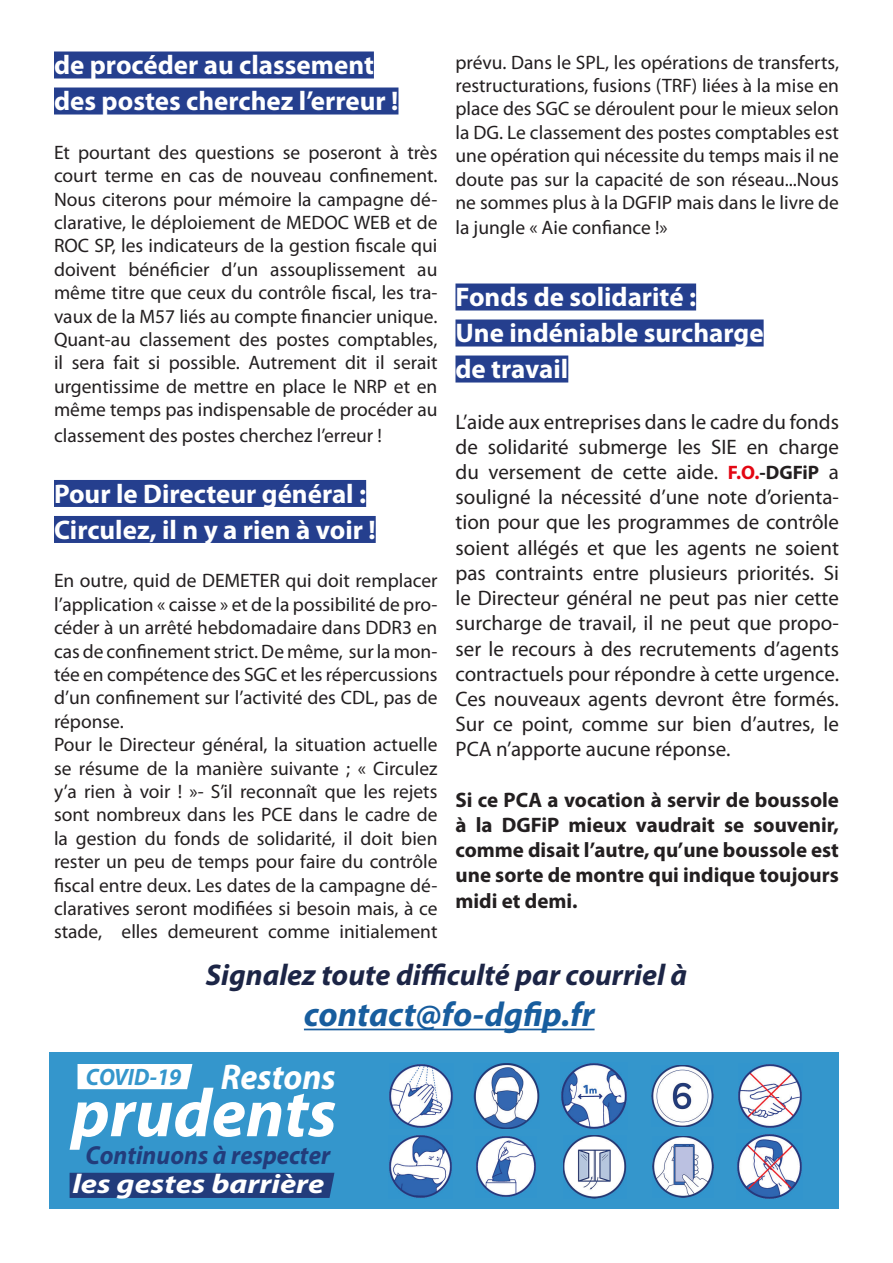
<style>
.page{position:relative;width:893px;height:1263px;background:#fff}
.page>*{position:absolute;margin:0;border:0;box-sizing:border-box;transform-origin:0 0}
.t1{font:italic 700 68.4px "Myriad Pro";color:#fff}
.t2{font:italic 700 35.85px "Myriad Pro";color:#fff;scale:.95 1}
.t3{font:italic 700 34.5px "Myriad Pro";color:#175d9e}
.t4{font:italic 700 30px "Myriad Pro";color:#1c2546}
.t5{font:italic 700 27.15px "Myriad Pro";color:#fff;scale:1.19 1}
.t6{font:700 27px "Myriad Pro";color:#fff}
.t7{font:italic 700 26.1px "Myriad Pro";color:#223c7b;scale:.95 1}
.t8{font:italic 700 23.85px "Myriad Pro";color:#3496cc;scale:.95 1}
.t9{font:21px/25.2px "Myriad Pro";color:#231f20;text-align:justify}
.t10{font:700 21px/25.2px "Myriad Pro";color:#231f20;text-align:justify}
.t11{font:19.5px/23.4px "Myriad Pro";color:#231f20;text-align:justify}
.s1{font-weight:700;font-size:19.5px;color:#e30713}
.s2{font-weight:700;font-size:19.5px}
</style>
<div class="page">
<hr style="left:304px;top:1028px;width:291px;height:2px;background:#175d9e">
<div style="left:50px;top:1052px;width:789px;height:157px;background:#3496cc"></div>
<div style="left:78px;top:1064px;width:114px;height:25px;background:#fff"></div>
<img style="left:474px;top:1063px;width:65px;height:66px">
<img style="left:653px;top:1136px;width:60px;height:61px">
<img style="left:652px;top:1065px;width:61px;height:62px">
<img style="left:563px;top:1135px;width:63px;height:63px">
<img style="left:738px;top:1064px;width:64px;height:64px">
<img style="left:389px;top:1135px;width:63px;height:63px">
<img style="left:561px;top:1063px;width:66px;height:66px">
<img style="left:389px;top:1064px;width:64px;height:64px">
<img style="left:476px;top:1136px;width:60px;height:61px">
<img style="left:737px;top:1134px;width:65px;height:65px">
<div style="left:70px;top:1173px;width:264px;height:25px;background:#223c7b"></div>
<div style="left:54px;top:52px;width:320px;height:27px;background:#253f8e"></div>
<div style="left:54px;top:88px;width:344px;height:27px;background:#253f8e"></div>
<div style="left:54px;top:480px;width:312px;height:27px;background:#253f8e"></div>
<div style="left:54px;top:516px;width:322px;height:27px;background:#253f8e"></div>
<div style="left:455px;top:283px;width:241px;height:27px;background:#253f8e"></div>
<div style="left:455px;top:319px;width:309px;height:27px;background:#253f8e"></div>
<div style="left:455px;top:355px;width:113px;height:27px;background:#253f8e"></div>
<p class="t6" style="left:54px;top:48px;width:321px">de procéder au classement</p>
<p class="t6" style="left:54px;top:84px;width:346px">des postes cherchez l’erreur !</p>
<p class="t11" style="left:54px;top:140px;width:385px">Et pourtant des questions se poseront à très court terme en cas de nouveau confinement.<br>Nous citerons pour mémoire la campagne dé&shy;clarative, le déploiement de MEDOC WEB et de ROC SP, les indicateurs de la gestion fiscale qui doivent bénéficier d’un assouplissement au même titre que ceux du contrôle fiscal, les tra&shy;vaux de la M57 liés au compte financier unique.<br>Quant-au classement des postes comptables, il sera fait si possible. Autrement dit il serait urgentissime de mettre en place le NRP et en même temps pas indispensable de procéder au</p>
<p class="t11" style="left:54px;top:423px;width:329px">classement des postes cherchez l’erreur !</p>
<p class="t6" style="left:54px;top:476px;width:314px">Pour le Directeur général :</p>
<p class="t6" style="left:54px;top:512px;width:323px">Circulez, il n y a rien à voir !</p>
<p class="t11" style="left:54px;top:569px;width:385px">En outre, quid de DEMETER qui doit remplacer l’application « caisse » et de la possibilité de pro&shy;céder à un arrêté hebdomadaire dans DDR3 en cas de confinement strict. De même, sur la mon&shy;tée en compétence des SGC et les répercussions d’un confinement sur l’activité des CDL, pas de réponse.</p>
<p class="t11" style="left:54px;top:733px;width:385px">Pour le Directeur général, la situation actuelle se résume de la manière suivante ; « Circulez y’a rien à voir ! »- S’il reconnaît que les rejets sont nombreux dans les PCE dans le cadre de la gestion du fonds de solidarité, il doit bien rester un peu de temps pour faire du contrôle fiscal entre deux. Les dates de la campagne dé&shy;claratives seront modifiées si besoin mais, à ce stade, elles demeurent comme initialement</p>
<p class="t11" style="left:455px;top:50px;width:385px">prévu. Dans le SPL, les opérations de transferts, restructurations, fusions (TRF) liées à la mise en place des SGC se déroulent pour le mieux selon la DG. Le classement des postes comptables est une opération qui nécessite du temps mais il ne doute pas sur la capacité de son réseau...Nous ne sommes plus à la DGFIP mais dans le livre de</p>
<p class="t11" style="left:455px;top:216px;width:214px">la jungle « Aie confiance !»</p>
<p class="t6" style="left:455px;top:280px;width:242px">Fonds de solidarité :</p>
<p class="t6" style="left:455px;top:316px;width:310px">Une indéniable surcharge</p>
<p class="t6" style="left:455px;top:352px;width:114px">de travail</p>
<p class="t9" style="left:455px;top:409px;width:385px">L’aide aux entreprises dans le cadre du fonds de solidarité submerge les SIE en charge du versement de cette aide. <span class="s1">F.O.</span><span class="s2">-DGFiP</span> a souligné la nécessité d’une note d’orienta&shy;tion pour que les programmes de contrôle soient allégés et que les agents ne soient pas contraints entre plusieurs priorités. Si le Directeur général ne peut pas nier cette surcharge de travail, il ne peut que propo&shy;ser le recours à des recrutements d’agents contractuels pour répondre à cette urgence.<br>Ces nouveaux agents devront être formés.<br>Sur ce point, comme sur bien d’autres, le PCA n’apporte aucune réponse.</p>
<p class="t10" style="left:455px;top:786px;width:385px">Si ce PCA a vocation à servir de boussole à la DGFiP mieux vaudrait se souvenir, comme disait l’autre, qu’une boussole est une sorte de montre qui indique toujours midi et demi.</p>
<p class="t4" style="left:206px;top:955px;width:483px">Signalez toute difficulté par courriel à</p>
<p class="t3" style="left:304px;top:992px;width:292px">contact@fo-dgfip.fr</p>
<h2 class="t2" style="left:221px;top:1054px;width:122px">Restons</h2>
<h1 class="t1" style="left:71px;top:1069px;width:267px">prudents</h1>
<p class="t8" style="left:86px;top:1062px;width:102px">COVID-19</p>
<h3 class="t7" style="left:85px;top:1138px;width:259px">Continuons à respecter</h3>
<h3 class="t5" style="left:72px;top:1166px;width:213px">les gestes barrière</h3>
</div>
